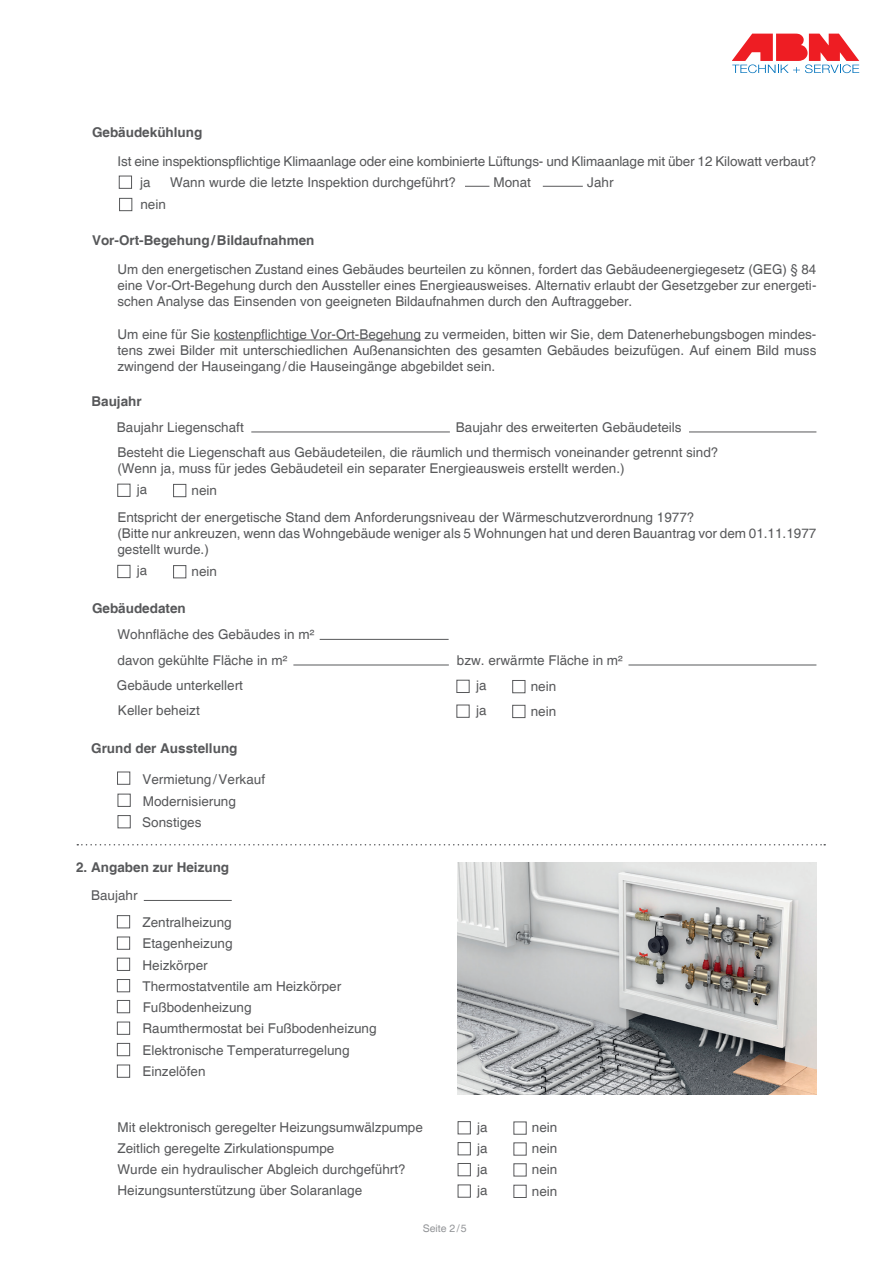
<style>
.page{position:relative;width:893px;height:1263px;background:#fff}
.page>*{position:absolute;margin:0;border:0;box-sizing:border-box;transform-origin:0 0}
.t1{font:13.5px/16.2px "Helvetica";color:#57585a}
.t2{font:700 13.5px "Helvetica";color:#57585a}
.t3{font:10.5px "Helvetica";color:#939598}
</style>
<div class="page">
<svg style="left:465px;top:186px;width:24px;height:1px"></svg>
<hr style="left:543px;top:186px;width:40px;height:1px;background:#57585a">
<svg style="left:732px;top:34px;width:127px;height:39px"></svg>
<hr style="left:214px;top:340px;width:207px;height:1px;background:#57585a">
<div style="left:119px;top:198px;width:13px;height:13px;border:1px solid #57585a"></div>
<div style="left:119px;top:176px;width:13px;height:13px;border:1px solid #57585a"></div>
<hr style="left:251px;top:432px;width:199px;height:1px;background:#57585a">
<hr style="left:689px;top:432px;width:127px;height:1px;background:#57585a">
<div style="left:117px;top:484px;width:13px;height:13px;border:1px solid #57585a"></div>
<div style="left:117px;top:565px;width:13px;height:13px;border:1px solid #57585a"></div>
<div style="left:173px;top:484px;width:13px;height:13px;border:1px solid #57585a"></div>
<div style="left:173px;top:565px;width:13px;height:13px;border:1px solid #57585a"></div>
<hr style="left:320px;top:639px;width:129px;height:1px;background:#57585a">
<hr style="left:628px;top:665px;width:188px;height:1px;background:#57585a">
<hr style="left:293px;top:665px;width:156px;height:1px;background:#57585a">
<div style="left:456px;top:680px;width:14px;height:13px;border:1px solid #57585a"></div>
<div style="left:512px;top:680px;width:13px;height:13px;border:1px solid #57585a"></div>
<div style="left:456px;top:705px;width:14px;height:13px;border:1px solid #57585a"></div>
<div style="left:512px;top:705px;width:13px;height:13px;border:1px solid #57585a"></div>
<div style="left:117px;top:772px;width:13px;height:13px;border:1px solid #57585a"></div>
<div style="left:118px;top:794px;width:13px;height:13px;border:1px solid #57585a"></div>
<div style="left:118px;top:815px;width:13px;height:13px;border:1px solid #57585a"></div>
<svg style="left:77px;top:844px;width:748px;height:1px"></svg>
<img style="left:457px;top:863px;width:359px;height:231px">
<hr style="left:144px;top:900px;width:88px;height:1px;background:#57585a">
<div style="left:117px;top:915px;width:13px;height:13px;border:1px solid #57585a"></div>
<div style="left:117px;top:936px;width:13px;height:14px;border:1px solid #57585a"></div>
<div style="left:117px;top:1000px;width:13px;height:13px;border:1px solid #57585a"></div>
<div style="left:117px;top:958px;width:13px;height:13px;border:1px solid #57585a"></div>
<div style="left:117px;top:1022px;width:13px;height:13px;border:1px solid #57585a"></div>
<div style="left:117px;top:979px;width:13px;height:13px;border:1px solid #57585a"></div>
<div style="left:117px;top:1043px;width:13px;height:13px;border:1px solid #57585a"></div>
<div style="left:117px;top:1064px;width:13px;height:14px;border:1px solid #57585a"></div>
<div style="left:458px;top:1121px;width:13px;height:13px;border:1px solid #57585a"></div>
<div style="left:513px;top:1121px;width:14px;height:13px;border:1px solid #57585a"></div>
<div style="left:458px;top:1142px;width:13px;height:13px;border:1px solid #57585a"></div>
<div style="left:458px;top:1163px;width:13px;height:13px;border:1px solid #57585a"></div>
<div style="left:458px;top:1184px;width:13px;height:13px;border:1px solid #57585a"></div>
<div style="left:513px;top:1142px;width:14px;height:13px;border:1px solid #57585a"></div>
<div style="left:513px;top:1163px;width:14px;height:13px;border:1px solid #57585a"></div>
<div style="left:513px;top:1185px;width:14px;height:13px;border:1px solid #57585a"></div>
<p class="t2" style="left:92px;top:124px;width:112px">Gebäudekühlung</p>
<p class="t1" style="left:170px;top:151px;width:648px;line-height:21px;text-indent:-53px">Ist eine inspektionspflichtige Klimaanlage oder eine kombinierte Lüftungs- und Klimaanlage mit über 12 Kilowatt verbaut?<br>Wann wurde die letzte Inspektion durchgeführt?</p>
<p class="t1" style="left:140px;top:171px;width:27px;line-height:22.8px">ja nein</p>
<p class="t1" style="left:493px;top:174px;width:39px">Monat</p>
<p class="t1" style="left:587px;top:174px;width:28px">Jahr</p>
<p class="t2" style="left:92px;top:232px;width:224px">Vor-Ort-Begehung/Bildaufnahmen</p>
<p class="t1" style="left:117px;top:261px;width:700px;text-align:justify">Um den energetischen Zustand eines Gebäudes beurteilen zu können, fordert das Gebäudeenergiegesetz (GEG) § 84 eine Vor-Ort-Begehung durch den Aussteller eines Energieausweises. Alternativ erlaubt der Gesetzgeber zur energeti&shy;schen Analyse das Einsenden von geeigneten Bildaufnahmen durch den Auftraggeber.</p>
<p class="t1" style="left:117px;top:326px;width:700px;text-align:justify">Um eine für Sie kostenpflichtige Vor-Ort-Begehung zu vermeiden, bitten wir Sie, dem Datenerhebungsbogen mindes&shy;tens zwei Bilder mit unterschiedlichen Außenansichten des gesamten Gebäudes beizufügen. Auf einem Bild muss zwingend der Hauseingang/die Hauseingänge abgebildet sein.</p>
<p class="t2" style="left:91px;top:393px;width:52px">Baujahr</p>
<p class="t1" style="left:117px;top:420px;width:128px">Baujahr Liegenschaft</p>
<p class="t1" style="left:117px;top:416px;width:603px;line-height:24.5px;text-indent:338px">Baujahr des erweiterten Gebäudeteils<br>Besteht die Liegenschaft aus Gebäudeteilen, die räumlich und thermisch voneinander getrennt sind?</p>
<p class="t1" style="left:117px;top:460px;width:509px">(Wenn ja, muss für jedes Gebäudeteil ein separater Energieausweis erstellt werden.)</p>
<p class="t1" style="left:117px;top:509px;width:700px">Entspricht der energetische Stand dem Anforderungsniveau der Wärmeschutzverordnung 1977?<br>(Bitte nur ankreuzen, wenn das Wohngebäude weniger als 5 Wohnungen hat und deren Bauantrag vor dem 01.11.1977 gestellt wurde.)</p>
<p class="t1" style="left:137px;top:482px;width:12px">ja</p>
<p class="t1" style="left:192px;top:482px;width:27px">nein</p>
<p class="t1" style="left:137px;top:563px;width:12px">ja</p>
<p class="t1" style="left:192px;top:563px;width:27px">nein</p>
<p class="t2" style="left:92px;top:600px;width:95px">Gebäudedaten</p>
<p class="t1" style="left:117px;top:622px;width:199px;line-height:25.3px">Wohnfläche des Gebäudes in m² davon gekühlte Fläche in m²<br>Gebäude unterkellert</p>
<p class="t1" style="left:457px;top:652px;width:167px">bzw. erwärmte Fläche in m²</p>
<p class="t1" style="left:476px;top:678px;width:12px">ja</p>
<p class="t1" style="left:531px;top:678px;width:27px">nein</p>
<p class="t1" style="left:118px;top:702px;width:83px">Keller beheizt</p>
<p class="t1" style="left:476px;top:703px;width:12px">ja</p>
<p class="t1" style="left:531px;top:703px;width:27px">nein</p>
<p class="t2" style="left:91px;top:740px;width:148px">Grund der Ausstellung</p>
<p class="t1" style="left:142px;top:768px;width:124px;line-height:21.9px">Vermietung/Verkauf<br>Modernisierung<br>Sonstiges</p>
<p class="t2" style="left:76px;top:859px;width:155px">2. Angaben zur Heizung</p>
<p class="t1" style="left:91px;top:887px;width:48px">Baujahr</p>
<p class="t1" style="left:142px;top:912px;width:92px;line-height:21.5px">Zentralheizung<br>Etagenheizung</p>
<p class="t1" style="left:142px;top:955px;width:200px;line-height:21px">Heizkörper<br>Thermostatventile am Heizkörper</p>
<p class="t1" style="left:142px;top:1018px;width:236px;line-height:21.3px">Raumthermostat bei Fußbodenheizung<br>Elektronische Temperaturregelung</p>
<p class="t1" style="left:143px;top:999px;width:110px">Fußbodenheizung</p>
<p class="t1" style="left:142px;top:1063px;width:65px">Einzelöfen</p>
<p class="t1" style="left:118px;top:1117px;width:307px;line-height:21px">Mit elektronisch geregelter Heizungsumwälzpumpe Zeitlich geregelte Zirkulationspumpe<br>Wurde ein hydraulischer Abgleich durchgeführt?<br>Heizungsunterstützung über Solaranlage</p>
<p class="t1" style="left:477px;top:1119px;width:12px">ja</p>
<p class="t1" style="left:532px;top:1120px;width:27px">nein</p>
<p class="t1" style="left:477px;top:1138px;width:12px;line-height:21.1px;text-align:justify">ja ja ja</p>
<p class="t1" style="left:532px;top:1138px;width:27px;line-height:21.1px;text-align:justify">nein nein nein</p>
<p class="t3" style="left:423px;top:1222px;width:46px">Seite 2/5</p>
</div>
